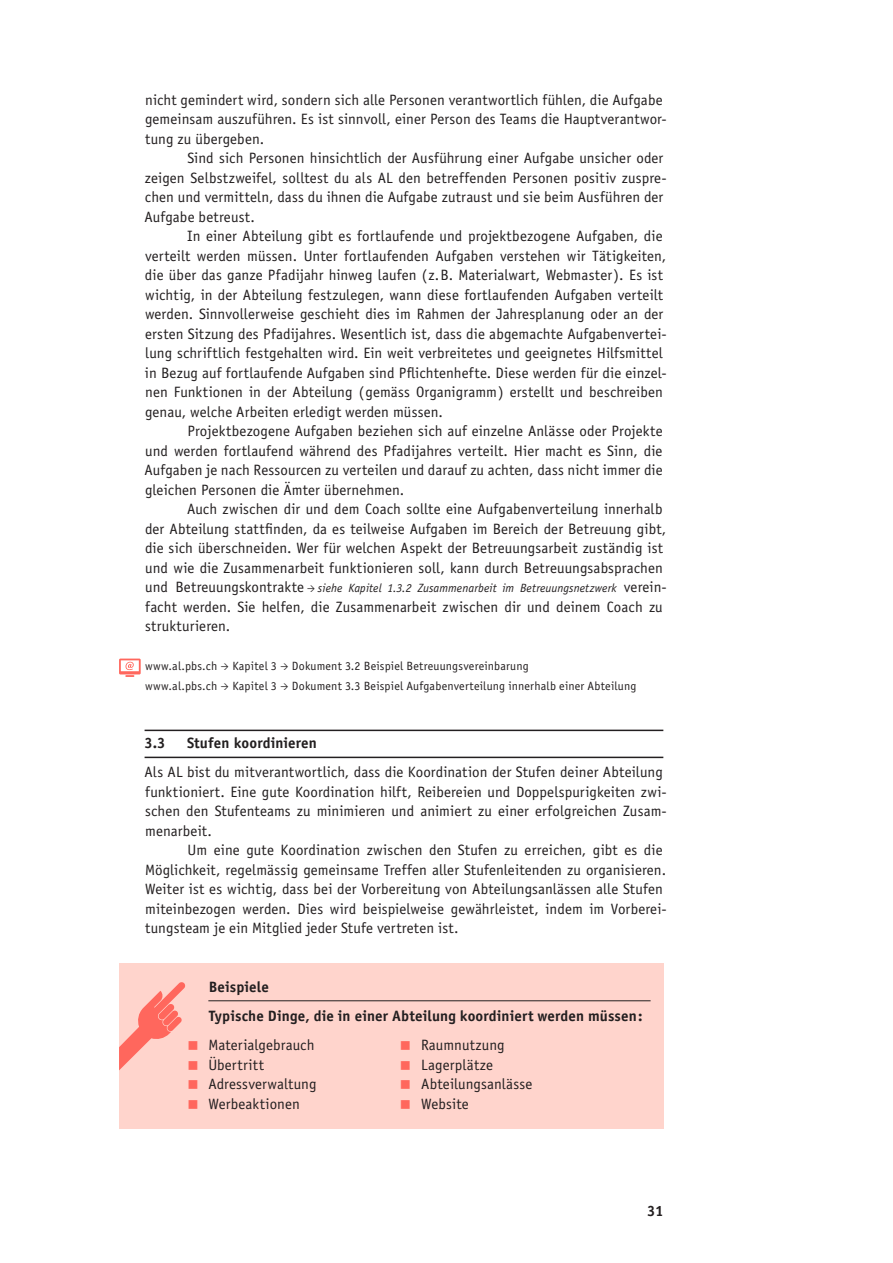
<style>
.page{position:relative;width:893px;height:1263px;background:#fff}
.page>*{position:absolute;margin:0;border:0;box-sizing:border-box;transform-origin:0 0}
.t1{font:15px/19.5px "Officina Sans";letter-spacing:.005em;color:#231f20}
.t2{font:700 15px/29.2px "Officina Sans";letter-spacing:.005em;color:#231f20}
.t3{font:12px "Officina Sans";letter-spacing:.015em;color:#231f20}
.t4{font:italic 12px "Officina Sans";letter-spacing:.01em;color:#231f20}
.s1{font-style:normal;font-size:15px}
.s2{color:#ff675d}
</style>
<div class="page">
<div style="left:119px;top:963px;width:544px;height:165px;background:#ffd4cc"></div>
<svg style="left:119px;top:982px;width:66px;height:88px"></svg>
<svg style="left:119px;top:659px;width:22px;height:18px"></svg>
<hr style="left:145px;top:730px;width:518px;height:1px;background:#231f20">
<hr style="left:145px;top:757px;width:518px;height:1px;background:#231f20">
<hr style="left:208px;top:1000px;width:443px;height:1px;background:#231f20">
<p class="t1" style="left:145px;top:90px;width:523px">nicht gemindert wird, sondern sich alle Personen verantwortlich fühlen, die Aufgabe gemeinsam auszuführen. Es ist sinnvoll, einer Person des Teams die Hauptverantwor&shy;tung zu übergeben.</p>
<p class="t1" style="left:144px;top:148px;width:524px;text-indent:43px">Sind sich Personen hinsichtlich der Ausführung einer Aufgabe unsicher oder zeigen Selbstzweifel, solltest du als AL den betreffenden Personen positiv zuspre&shy;chen und vermitteln, dass du ihnen die Aufgabe zutraust und sie beim Ausführen der Aufgabe betreust.</p>
<p class="t1" style="left:145px;top:226px;width:523px;text-indent:42px">In einer Abteilung gibt es fortlaufende und projektbezogene Aufgaben, die verteilt werden müssen. Unter fortlaufenden Aufgaben verstehen wir Tätigkeiten, die über das ganze Pfadijahr hinweg laufen ( z. B. Materialwart, Webmaster ). Es ist wichtig, in der Abteilung festzulegen, wann diese fortlaufenden Aufgaben verteilt werden. Sinnvollerweise geschieht dies im Rahmen der Jahresplanung oder an der ersten Sitzung des Pfadijahres. Wesentlich ist, dass die abgemachte Aufgabenvertei&shy;lung schriftlich festgehalten wird. Ein weit verbreitetes und geeignetes Hilfsmittel in Bezug auf fortlaufende Aufgaben sind Pflichtenhefte. Diese werden für die einzel&shy;nen Funktionen in der Abteilung ( gemäss Organigramm ) erstellt und beschreiben genau, welche Arbeiten erledigt werden müssen.</p>
<p class="t1" style="left:144px;top:421px;width:520px;text-align:justify;text-indent:43px">Projektbezogene Aufgaben beziehen sich auf einzelne Anlässe oder Projekte und werden fortlaufend während des Pfadijahres verteilt. Hier macht es Sinn, die Aufgaben je nach Ressourcen zu verteilen und darauf zu achten, dass nicht immer die gleichen Personen die Ämter übernehmen.</p>
<p class="t1" style="left:145px;top:499px;width:523px;text-indent:42px">Auch zwischen dir und dem Coach sollte eine Aufgabenverteilung innerhalb der Abteilung stattfinden, da es teilweise Aufgaben im Bereich der Betreuung gibt, die sich überschneiden. Wer für welchen Aspekt der Betreuungsarbeit zuständig ist und wie die Zusammenarbeit funktionieren soll, kann durch Betreuungsabsprachen</p>
<p class="t4" style="left:145px;top:581px;width:523px"><span class="s1">und Betreuungskontrakte</span> siehe Kapitel 1.3.2 Zusammenarbeit im Betreuungsnetzwerk <span class="s1">verein-</span></p>
<p class="t1" style="left:145px;top:597px;width:519px">facht werden. Sie helfen, die Zusammenarbeit zwischen dir und deinem Coach zu strukturieren.</p>
<p class="t3" style="left:145px;top:659px;width:74px">www.al.pbs.ch</p>
<p class="t3" style="left:232px;top:659px;width:46px">Kapitel 3</p>
<p class="t3" style="left:292px;top:659px;width:238px">Dokument 3.2 Beispiel Betreuungsvereinbarung</p>
<p class="t3" style="left:145px;top:678px;width:74px">www.al.pbs.ch</p>
<p class="t3" style="left:232px;top:678px;width:46px">Kapitel 3</p>
<p class="t3" style="left:292px;top:678px;width:346px">Dokument 3.3 Beispiel Aufgabenverteilung innerhalb einer Abteilung</p>
<p class="t2" style="left:145px;top:728px;width:23px">3.3</p>
<p class="t2" style="left:187px;top:728px;width:131px">Stufen koordinieren</p>
<p class="t1" style="left:144px;top:762px;width:524px">Als AL bist du mitverantwortlich, dass die Koordination der Stufen deiner Abteilung funktioniert. Eine gute Koordination hilft, Reibereien und Doppelspurigkeiten zwi&shy;schen den Stufenteams zu minimieren und animiert zu einer erfolgreichen Zusam&shy;menarbeit.</p>
<p class="t1" style="left:145px;top:840px;width:523px;text-indent:43px">Um eine gute Koordination zwischen den Stufen zu erreichen, gibt es die Möglichkeit, regelmässig gemeinsame Treffen aller Stufenleitenden zu organisieren.<br>Weiter ist es wichtig, dass bei der Vorbereitung von Abteilungsanlässen alle Stufen miteinbezogen werden. Dies wird beispielweise gewährleistet, indem im Vorberei&shy;tungsteam je ein Mitglied jeder Stufe vertreten ist.</p>
<p class="t2" style="left:209px;top:972px;width:435px">Beispiele<br>Typische Dinge, die in einer Abteilung koordiniert werden müssen :</p>
<p class="t1" style="left:187px;top:1035px;width:129px"><span class="s2">■</span> Materialgebrauch</p>
<p class="t1" style="left:400px;top:1035px;width:107px"><span class="s2">■</span> Raumnutzung</p>
<p class="t1" style="left:187px;top:1055px;width:78px"><span class="s2">■</span> Übertritt</p>
<p class="t1" style="left:400px;top:1055px;width:95px"><span class="s2">■</span> Lagerplätze</p>
<p class="t1" style="left:187px;top:1074px;width:131px"><span class="s2">■</span> Adressverwaltung</p>
<p class="t1" style="left:400px;top:1074px;width:134px"><span class="s2">■</span> Abteilungsanlässe</p>
<p class="t1" style="left:187px;top:1094px;width:114px"><span class="s2">■</span> Werbeaktionen</p>
<p class="t1" style="left:400px;top:1094px;width:71px"><span class="s2">■</span> Website</p>
<p class="t2" style="left:647px;top:1196px;width:18px">31</p>
</div>
